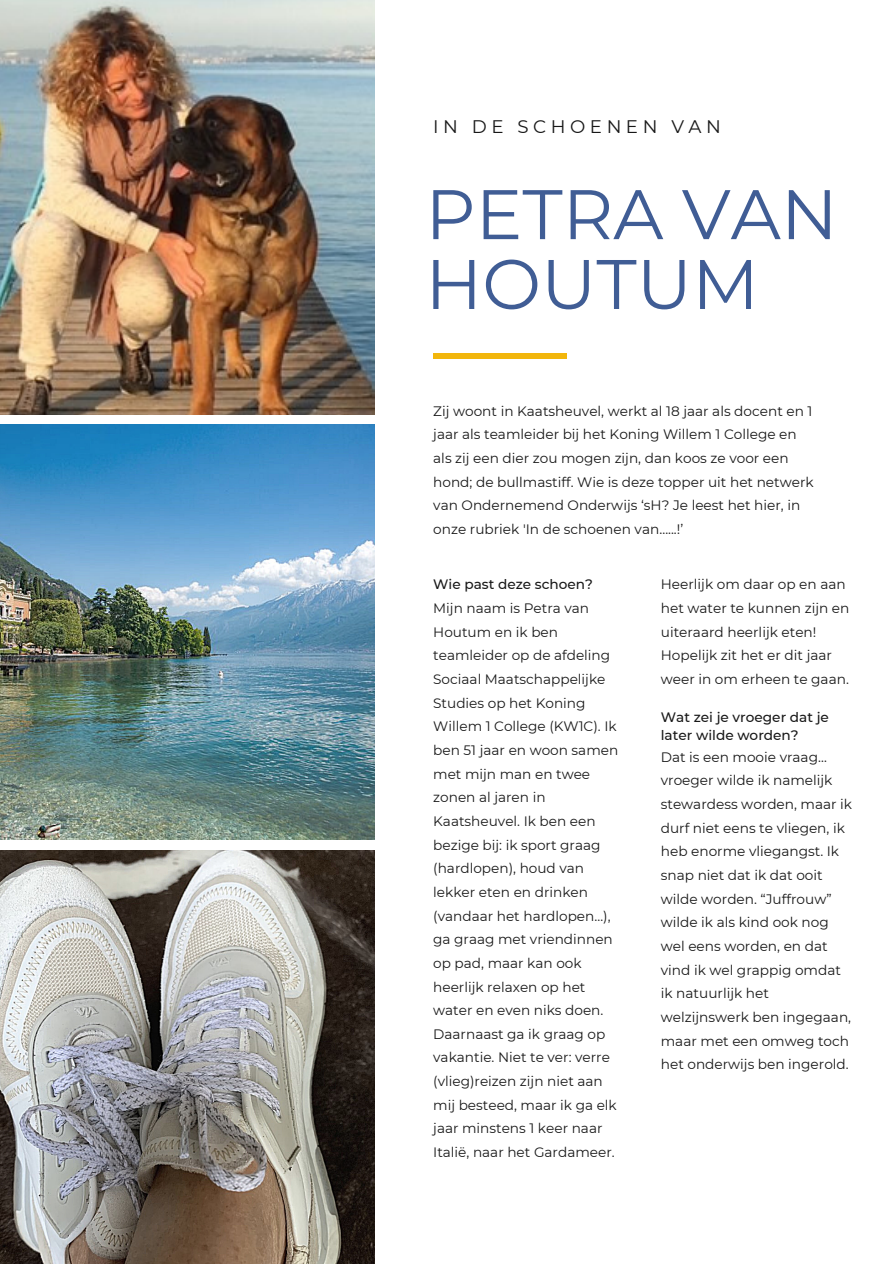
<style>
.page{position:relative;width:894px;height:1264px;background:#fff}
.page>*{position:absolute;margin:0;border:0;box-sizing:border-box;transform-origin:0 0}
.t1{font:69.9px/69.8px "Montserrat";color:#405d95}
.t2{font:18.15px "Montserrat";letter-spacing:.25em;color:#181818}
.t3{font:13.65px/23.7px "Montserrat";color:#181818}
.t4{font:500 13.65px/18px "Montserrat";color:#181818}
</style>
<div class="page">
<div style="left:433px;top:353px;width:134px;height:6px;background:#f2b60c"></div>
<img style="left:0;top:0;width:374px;height:414px">
<img style="left:0;top:424px;width:374px;height:415px">
<img style="left:0;top:850px;width:374px;height:413px">
<p class="t2" style="left:433px;top:116px;width:289px">IN DE SCHOENEN VAN</p>
<p class="t1" style="left:425px;top:179px;width:414px">PETRA VAN<br>HOUTUM</p>
<p class="t3" style="left:433px;top:399px;width:382px">Zij woont in Kaatsheuvel, werkt al 18 jaar als docent en 1 jaar als teamleider bij het Koning Willem 1 College en als zij een dier zou mogen zijn, dan koos ze voor een hond; de bullmastiff. Wie is deze topper uit het netwerk van Ondernemend Onderwijs ‘sH? Je leest het hier, in onze rubriek 'In de schoenen van…...!’</p>
<p class="t4" style="left:433px;top:575px;width:161px">Wie past deze schoen?</p>
<p class="t3" style="left:433px;top:596px;width:186px">Mijn naam is Petra van<br>Houtum en ik ben teamleider op de afdeling<br>Sociaal Maatschappelijke<br>Studies op het Koning<br>Willem 1 College (KW1C). Ik ben 51 jaar en woon samen met mijn man en twee zonen al jaren in<br>Kaatsheuvel. Ik ben een bezige bij: ik sport graag (hardlopen), houd van lekker eten en drinken (vandaar het hardlopen…), ga graag met vriendinnen op pad, maar kan ook heerlijk relaxen op het water en even niks doen.</p>
<p class="t3" style="left:433px;top:1022px;width:185px">Daarnaast ga ik graag op vakantie. Niet te ver: verre (vlieg)reizen zijn niet aan mij besteed, maar ik ga elk jaar minstens 1 keer naar<br>Italië, naar het Gardameer.</p>
<p class="t3" style="left:660px;top:572px;width:190px">Heerlijk om daar op en aan het water te kunnen zijn en uiteraard heerlijk eten!<br>Hopelijk zit het er dit jaar weer in om erheen te gaan.</p>
<p class="t4" style="left:660px;top:708px;width:170px">Wat zei je vroeger dat je later wilde worden?</p>
<p class="t3" style="left:660px;top:745px;width:193px">Dat is een mooie vraag… vroeger wilde ik namelijk stewardess worden, maar ik durf niet eens te vliegen, ik heb enorme vliegangst. Ik snap niet dat ik dat ooit wilde worden. “Juffrouw” wilde ik als kind ook nog wel eens worden, en dat vind ik wel grappig omdat ik natuurlijk het welzijnswerk ben ingegaan, maar met een omweg toch het onderwijs ben ingerold.</p>
</div>
